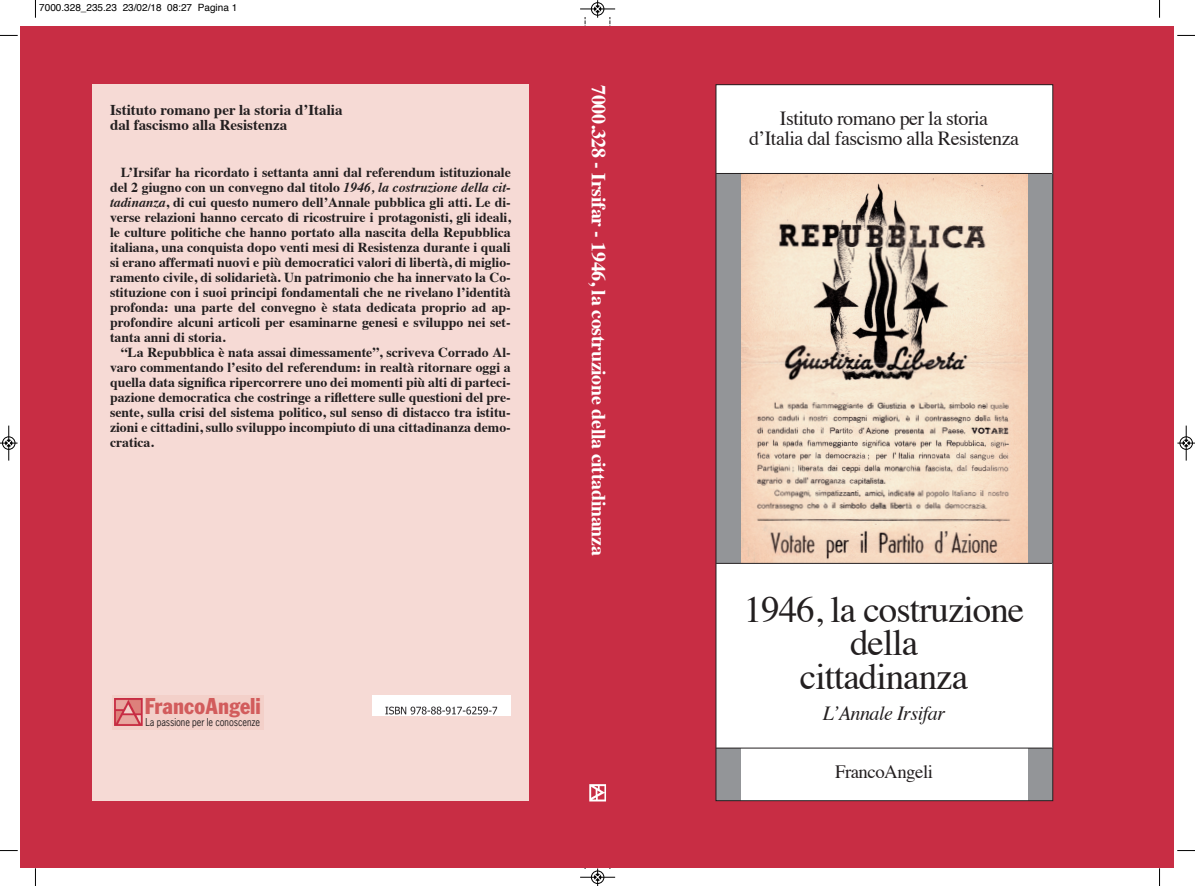
<style>
.page{position:relative;width:1195px;height:886px;background:#fff}
.page>*{position:absolute;margin:0;border:0;box-sizing:border-box;transform-origin:0 0}
.t1{font:36.88px/33.8px "Times";letter-spacing:-.025em;color:#231f20;text-align:center}
.t2{font:condensed 22.5px "Franklin Gothic";letter-spacing:.005em;color:#d25c5c}
.t3{font:20px/20px "Times";letter-spacing:-.025em;color:#231f20;text-align:center}
.t4{font:700 20px "Times";letter-spacing:-.015em;color:#fff}
.t5{font:italic 20px "Times";letter-spacing:-.025em;color:#231f20}
.t6{font:18.75px "Times";letter-spacing:-.025em;color:#231f20}
.t7{font:700 15px/15px "Times";color:#231f20}
.t8{font:700 13.75px/15px "Times";color:#231f20;text-align:justify}
.t9{font:10.25px "News Gothic";letter-spacing:-.005em;color:#231f20;scale:.88 1}
.t10{font:10px "Helvetica";color:#000}
.s1{font-style:italic}
</style>
<div class="page">
<div style="left:20px;top:26px;width:1153px;height:842px;background:#c82d44"></div>
<div style="left:92px;top:84px;width:436px;height:717px;background:#f6dad5"></div>
<div style="left:715px;top:85px;width:337px;height:716px;background:#fff"></div>
<img style="left:740px;top:174px;width:287px;height:389px">
<div style="left:1027px;top:730px;width:25px;height:71px;background:#939598"></div>
<div style="left:715px;top:730px;width:25px;height:71px;background:#939598"></div>
<div style="left:1027px;top:174px;width:25px;height:389px;background:#939598"></div>
<div style="left:715px;top:174px;width:25px;height:389px;background:#939598"></div>
<div style="left:715px;top:563px;width:337px;height:185px;background:#fff"></div>
<div style="left:371px;top:695px;width:139px;height:21px;background:#fff"></div>
<img style="left:385px;top:706px;width:113px;height:9px">
<hr style="left:716px;top:173px;width:335px;height:1px;background:#231f20">
<hr style="left:716px;top:563px;width:335px;height:1px;background:#231f20">
<hr style="left:716px;top:748px;width:335px;height:1px;background:#231f20">
<div style="left:112px;top:695px;width:151px;height:35px;background:#f3d0c9"></div>
<img style="left:115px;top:698px;width:27px;height:28px">
<img style="left:589px;top:784px;width:17px;height:17px">
<svg style="left:35px;top:0;width:1px;height:18px"></svg>
<svg style="left:0;top:35px;width:18px;height:1px"></svg>
<svg style="left:1177px;top:35px;width:17px;height:1px"></svg>
<svg style="left:35px;top:868px;width:1px;height:18px"></svg>
<svg style="left:0;top:850px;width:18px;height:1px"></svg>
<svg style="left:1177px;top:850px;width:17px;height:1px"></svg>
<div style="left:591px;top:2px;width:13px;height:14px;border:1px solid #fff;border-radius:50%"></div>
<hr style="left:580px;top:9px;width:35px;height:1px;background:#000">
<div style="left:591px;top:3px;width:13px;height:12px;border:1px solid #000;border-radius:50%"></div>
<svg style="left:594px;top:0;width:6px;height:18px"></svg>
<div style="left:591px;top:870px;width:13px;height:14px;border:1px solid #fff;border-radius:50%"></div>
<hr style="left:580px;top:877px;width:35px;height:1px;background:#000">
<div style="left:591px;top:871px;width:13px;height:12px;border:1px solid #000;border-radius:50%"></div>
<svg style="left:594px;top:868px;width:6px;height:18px"></svg>
<div style="left:2px;top:436px;width:13px;height:14px;border:1px solid #fff;border-radius:50%"></div>
<hr style="left:9px;top:426px;width:1px;height:35px;background:#000">
<div style="left:2px;top:437px;width:13px;height:12px;border:1px solid #000;border-radius:50%"></div>
<svg style="left:0;top:440px;width:18px;height:6px"></svg>
<div style="left:1179px;top:436px;width:13px;height:14px;border:1px solid #fff;border-radius:50%"></div>
<hr style="left:1185px;top:426px;width:1px;height:35px;background:#000">
<div style="left:1179px;top:437px;width:13px;height:12px;border:1px solid #000;border-radius:50%"></div>
<svg style="left:1177px;top:440px;width:17px;height:6px"></svg>
<p class="t10" style="left:39px;top:4px;width:199px">7000.328_235.23 23/02/18 08:27 Pagina 1</p>
<p class="t7" style="left:110px;top:104px;width:234px">Istituto romano per la storia d’Italia dal fascismo alla Resistenza</p>
<p class="t8" style="left:110px;top:166px;width:402px;text-indent:11px">L’Irsifar ha ricordato i settanta anni dal referendum istituzionale del 2 giugno con un convegno dal titolo <span class="s1">1946, la costruzione della cit&shy;tadinanza</span>, di cui questo numero dell’Annale pubblica gli atti. Le di&shy;verse relazioni hanno cercato di ricostruire i protagonisti, gli ideali, le culture politiche che hanno portato alla nascita della Repubblica italiana, una conquista dopo venti mesi di Resistenza durante i quali si erano affermati nuovi e più democratici valori di libertà, di miglio&shy;ramento civile, di solidarietà. Un patrimonio che ha innervato la Co&shy;stituzione con i suoi principi fondamentali che ne rivelano l’identità profonda: una parte del convegno è stata dedicata proprio ad ap&shy;profondire alcuni articoli per esaminarne genesi e sviluppo nei set&shy;tanta anni di storia.</p>
<p class="t8" style="left:110px;top:346px;width:402px;text-indent:11px">“La Repubblica è nata assai dimessamente”, scriveva Corrado Al&shy;varo commentando l’esito del referendum: in realtà ritornare oggi a quella data significa ripercorrere uno dei momenti più alti di parteci&shy;pazione democratica che costringe a riflettere sulle questioni del pre&shy;sente, sulla crisi del sistema politico, sul senso di distacco tra istitu&shy;zioni e cittadini, sullo sviluppo incompiuto di una cittadinanza demo&shy;cratica.</p>
<h2 class="t2" style="left:145px;top:698px;width:118px">FrancoAngeli</h2>
<p class="t9" style="left:145px;top:716px;width:132px">La passione per le conoscenze</p>
<h3 class="t4" style="left:607px;top:85px;width:472px;rotate:90deg">7000.328 - Irsifar - 1946, la costruzione della cittadinanza</h3>
<h3 class="t3" style="left:749px;top:110px;width:271px">Istituto romano per la storia<br>d’Italia dal fascismo alla Resistenza</h3>
<h1 class="t1" style="left:743px;top:595px;width:282px">1946, la costruzione della<br>cittadinanza</h1>
<h3 class="t5" style="left:822px;top:705px;width:124px">L’Annale Irsifar</h3>
<h3 class="t6" style="left:834px;top:764px;width:99px">FrancoAngeli</h3>
</div>
